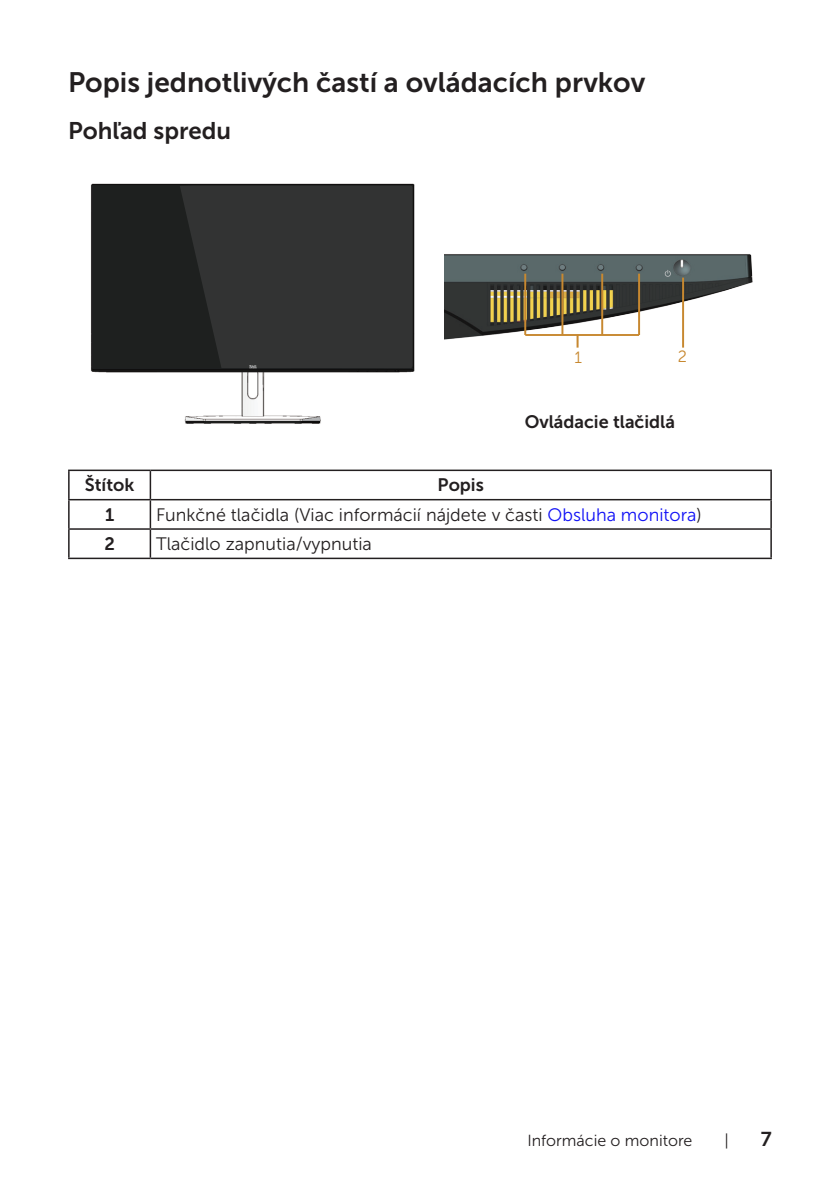
<style>
.page{position:relative;width:840px;height:1191px;background:#fff}
.page>*{position:absolute;margin:0;border:0;box-sizing:border-box;transform-origin:0 0}
.Head_2{font:28px "Museo Sans For Dell 700";color:#231f20}
.Head_3{font:24px "Museo Sans For Dell 700";color:#231f20}
.t1{font:20px "Museo Sans For Dell 700";color:#231f20}
.text{font:18px "Museo Sans For Dell 300";color:#231f20}
.text-2{font:18px "Museo Sans For Dell 700";color:#231f20}
.t2{font:16.2px "Museo Sans For Dell 300";color:#c78830}
.t3{font:16px "Museo Sans For Dell 300";color:#231f20}
.s1{color:#1111f6}
</style>
<div class="page">
<img style="left:444px;top:254px;width:309px;height:88px">
<svg style="left:664px;top:270px;width:6px;height:7px"></svg>
<hr style="left:561px;top:274px;width:2px;height:61px;background:#c78830">
<hr style="left:601px;top:274px;width:2px;height:61px;background:#c78830">
<hr style="left:637px;top:274px;width:2px;height:61px;background:#c78830">
<hr style="left:524px;top:274px;width:2px;height:61px;background:#c78830">
<hr style="left:525px;top:334px;width:113px;height:2px;background:#c78830">
<svg style="left:576px;top:336px;width:2px;height:11px"></svg>
<hr style="left:681px;top:277px;width:2px;height:70px;background:#c78830">
<img style="left:90px;top:183px;width:325px;height:241px">
<div style="left:93px;top:185px;width:320px;height:183px;background:#1a1c1a"></div>
<svg style="left:180px;top:186px;width:232px;height:182px;fill:#323333"></svg>
<svg style="left:249px;top:365px;width:7px;height:3px"></svg>
<hr style="left:68px;top:469px;width:82px;height:2px;background:#231f20">
<hr style="left:68px;top:471px;width:2px;height:28px;background:#231f20">
<hr style="left:150px;top:469px;width:621px;height:2px;background:#231f20">
<hr style="left:149px;top:471px;width:2px;height:28px;background:#231f20">
<hr style="left:68px;top:499px;width:82px;height:1px;background:#231f20">
<hr style="left:68px;top:500px;width:2px;height:28px;background:#231f20">
<hr style="left:150px;top:499px;width:621px;height:1px;background:#231f20">
<hr style="left:149px;top:500px;width:2px;height:28px;background:#231f20">
<hr style="left:68px;top:528px;width:82px;height:2px;background:#231f20">
<hr style="left:68px;top:530px;width:2px;height:27px;background:#231f20">
<hr style="left:150px;top:528px;width:621px;height:2px;background:#231f20">
<hr style="left:149px;top:530px;width:2px;height:27px;background:#231f20">
<svg style="left:770px;top:471px;width:1px;height:86px"></svg>
<hr style="left:68px;top:557px;width:82px;height:2px;background:#231f20">
<hr style="left:150px;top:557px;width:621px;height:2px;background:#231f20">
<p class="Head_2" style="left:68px;top:67px;width:578px">Popis jednotlivých častí a ovládacích prvkov</p>
<p class="Head_3" style="left:68px;top:117px;width:164px">Pohľad spredu</p>
<p class="t2" style="left:574px;top:349px;width:9px">1</p>
<p class="t2" style="left:677px;top:348px;width:11px">2</p>
<p class="text-2" style="left:524px;top:412px;width:152px">Ovládacie tlačidlá</p>
<p class="text-2" style="left:85px;top:475px;width:51px">Štítok</p>
<p class="text-2" style="left:437px;top:475px;width:48px">Popis</p>
<p class="text-2" style="left:105px;top:504px;width:11px">1</p>
<p class="text" style="left:156px;top:505px;width:547px">Funkčné tlačidla (Viac informácií nájdete v časti <span class="s1">Obsluha monitora</span>)</p>
<p class="text-2" style="left:104px;top:534px;width:12px">2</p>
<p class="text" style="left:156px;top:534px;width:217px">Tlačidlo zapnutia/vypnutia</p>
<p class="t3" style="left:527px;top:1131px;width:166px">Informácie o monitore</p>
<p class="t3" style="left:724px;top:1131px;width:6px">|</p>
<p class="t1" style="left:760px;top:1127px;width:12px">7</p>
</div>
